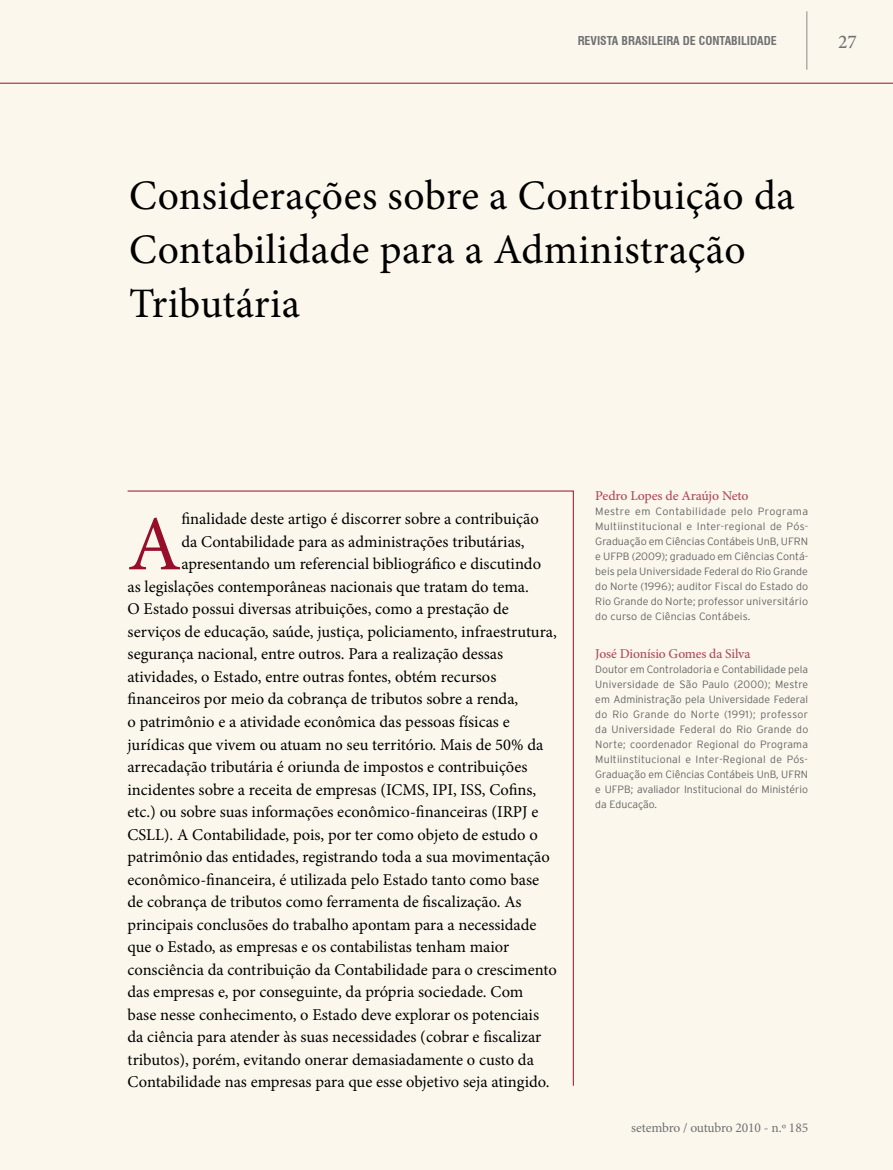
<style>
.page{position:relative;width:893px;height:1170px;background:#fff}
.page>*{position:absolute;margin:0;border:0;box-sizing:border-box;transform-origin:0 0}
.t1{font:78px "Minion Pro";color:#960e29}
.t2{font:42px/54px "Minion Pro";letter-spacing:.01em;color:#000}
.t3{font:500 19.5px "Minion Pro";color:#707173}
.t4{font:16.5px "Minion Pro";color:#000}
.t5{font:500 13.5px "Minion Pro";letter-spacing:-.01em;color:#b04a5e}
.t6{font:13.5px "Minion Pro";letter-spacing:-.015em;color:#707173}
.t7{font:700 condensed 12px "Swiss 721 BT";color:#707173}
.t8{font:300 10.5px/15px "Interstate";color:#646567;text-align:justify}
</style>
<div class="page">
<div style="left:0;top:0;width:893px;height:1169px;background:#fbf7ec"></div>
<svg style="left:127px;top:490px;width:447px;height:596px"></svg>
<hr style="left:0;top:83px;width:893px;height:1px;background:#960e29">
<hr style="left:806px;top:11px;width:1px;height:59px;background:#87888a">
<p class="t7" style="left:578px;top:34px;width:201px">REVISTA BRASILEIRA DE CONTABILIDADE</p>
<p class="t3" style="left:838px;top:28px;width:20px">27</p>
<h2 class="t2" style="left:129px;top:169px;width:667px">Considerações sobre a Contribuição da<br>Contabilidade para a Administração<br>Tributária</h2>
<h1 class="t1" style="left:128px;top:492px;width:55px">A</h1>
<p class="t4" style="left:181px;top:508px;width:359px">finalidade deste artigo é discorrer sobre a contribuição</p>
<p class="t4" style="left:181px;top:530px;width:345px">da Contabilidade para as administrações tributárias,</p>
<p class="t4" style="left:181px;top:553px;width:361px">apresentando um referencial bibliográfico e discutindo</p>
<p class="t4" style="left:128px;top:575px;width:403px">as legislações contemporâneas nacionais que tratam do tema.</p>
<p class="t4" style="left:128px;top:598px;width:383px">O Estado possui diversas atribuições, como a prestação de</p>
<p class="t4" style="left:128px;top:620px;width:431px">serviços de educação, saúde, justiça, policiamento, infraestrutura,</p>
<p class="t4" style="left:128px;top:643px;width:377px">segurança nacional, entre outros. Para a realização dessas</p>
<p class="t4" style="left:128px;top:665px;width:370px">atividades, o Estado, entre outras fontes, obtém recursos</p>
<p class="t4" style="left:128px;top:688px;width:392px">financeiros por meio da cobrança de tributos sobre a renda,</p>
<p class="t4" style="left:128px;top:710px;width:384px">o patrimônio e a atividade econômica das pessoas físicas e</p>
<p class="t4" style="left:128px;top:733px;width:417px">jurídicas que vivem ou atuam no seu território. Mais de 50% da</p>
<p class="t4" style="left:128px;top:755px;width:401px">arrecadação tributária é oriunda de impostos e contribuições</p>
<p class="t4" style="left:128px;top:778px;width:410px">incidentes sobre a receita de empresas (ICMS, IPI, ISS, Cofins,</p>
<p class="t4" style="left:128px;top:800px;width:412px">etc.) ou sobre suas informações econômico-financeiras (IRPJ e</p>
<p class="t4" style="left:128px;top:823px;width:412px">CSLL). A Contabilidade, pois, por ter como objeto de estudo o</p>
<p class="t4" style="left:128px;top:845px;width:424px">patrimônio das entidades, registrando toda a sua movimentação</p>
<p class="t4" style="left:128px;top:868px;width:413px">econômico-financeira, é utilizada pelo Estado tanto como base</p>
<p class="t4" style="left:128px;top:890px;width:395px">de cobrança de tributos como ferramenta de fiscalização. As</p>
<p class="t4" style="left:128px;top:913px;width:411px">principais conclusões do trabalho apontam para a necessidade</p>
<p class="t4" style="left:128px;top:935px;width:383px">que o Estado, as empresas e os contabilistas tenham maior</p>
<p class="t4" style="left:128px;top:958px;width:431px">consciência da contribuição da Contabilidade para o crescimento</p>
<p class="t4" style="left:128px;top:980px;width:397px">das empresas e, por conseguinte, da própria sociedade. Com</p>
<p class="t4" style="left:128px;top:1003px;width:413px">base nesse conhecimento, o Estado deve explorar os potenciais</p>
<p class="t4" style="left:128px;top:1025px;width:415px">da ciência para atender às suas necessidades (cobrar e fiscalizar</p>
<p class="t4" style="left:128px;top:1048px;width:408px">tributos), porém, evitando onerar demasiadamente o custo da</p>
<p class="t4" style="left:128px;top:1070px;width:423px">Contabilidade nas empresas para que esse objetivo seja atingido.</p>
<p class="t5" style="left:595px;top:487px;width:155px">Pedro Lopes de Araújo Neto</p>
<p class="t8" style="left:595px;top:504px;width:214px">Mestre em Contabilidade pelo Programa Multiinstitucional e Inter-regional de Pós-Graduação em Ciências Contábeis UnB, UFRN e UFPB (2009); graduado em Ciências Contá&shy;beis pela Universidade Federal do Rio Grande do Norte (1996); auditor Fiscal do Estado do Rio Grande do Norte; professor universitário do curso de Ciências Contábeis.</p>
<p class="t5" style="left:595px;top:644px;width:157px">José Dionísio Gomes da Silva</p>
<p class="t8" style="left:595px;top:661px;width:214px">Doutor em Controladoria e Contabilidade pela Universidade de São Paulo (2000); Mestre em Administração pela Universidade Federal do Rio Grande do Norte (1991); professor da Universidade Federal do Rio Grande do Norte; coordenador Regional do Programa Multiinstitucional e Inter-Regional de Pós-Graduação em Ciências Contábeis UnB, UFRN e UFPB; avaliador Institucional do Ministério da Educação.</p>
<p class="t6" style="left:631px;top:1118px;width:178px">setembro / outubro 2010 - n.º 185</p>
</div>
